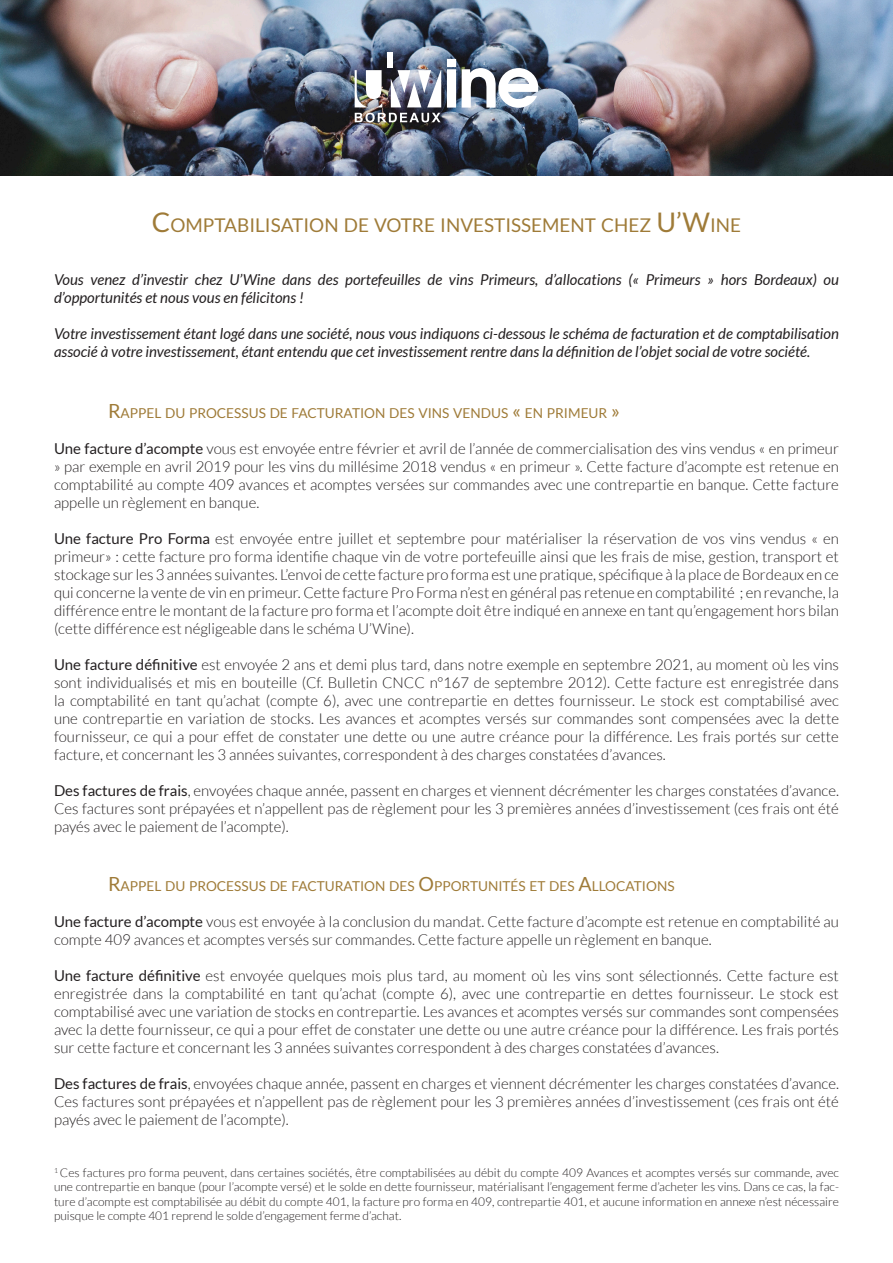
<style>
.page{position:relative;width:893px;height:1263px;background:#fff}
.page>*{position:absolute;margin:0;border:0;box-sizing:border-box;transform-origin:0 0}
.t1{font:18.9px "Lato";color:#9f7b38}
.t2{font:300 15px/18px "Lato";color:#231f20;text-align:justify}
.t3{font:italic 15px/18px "Lato";color:#231f20}
.t4{font:13.65px "Lato";color:#9f7b38}
.t5{font:300 12px/14.4px "Lato";color:#231f20;text-align:justify}
.s1{font-size:27px}
.s2{font-size:19.5px}
.s3{font-weight:400}
</style>
<div class="page">
<img style="left:0;top:0;width:893px;height:175px">
<div style="left:387px;top:53px;width:5px;height:15px;background:#fff"></div>
<svg style="left:355px;top:70px;width:27px;height:37px"></svg>
<svg style="left:391px;top:70px;width:50px;height:37px"></svg>
<svg style="left:447px;top:59px;width:9px;height:49px"></svg>
<svg style="left:462px;top:68px;width:76px;height:40px"></svg>
<svg style="left:355px;top:113px;width:86px;height:9px"></svg>
<p class="t1" style="left:152px;top:215px;width:591px"><span class="s1">C</span>OMPTABILISATION DE VOTRE INVESTISSEMENT CHEZ <span class="s1">U’W</span>INE</p>
<p class="t3" style="left:54px;top:271px;width:786px">Vous venez d’investir chez U’Wine dans des portefeuilles de vins Primeurs, d’allocations (« Primeurs » hors Bordeaux) ou d’opportunités et nous vous en félicitons !</p>
<p class="t3" style="left:54px;top:325px;width:786px">Votre investissement étant logé dans une société, nous vous indiquons ci-dessous le schéma de facturation et de comptabilisation associé à votre investissement, étant entendu que cet investissement rentre dans la définition de l’objet social de votre société.</p>
<p class="t4" style="left:108px;top:405px;width:514px"><span class="s2">R</span>APPEL DU PROCESSUS DE FACTURATION DES VINS VENDUS <span class="s2">«</span> EN PRIMEUR <span class="s2">»</span></p>
<p class="t2" style="left:54px;top:440px;width:786px"><span class="s3">Une facture d’acompte</span> vous est envoyée entre février et avril de l’année de commercialisation des vins vendus « en primeur » par exemple en avril 2019 pour les vins du millésime 2018 vendus « en primeur ». Cette facture d’acompte est retenue en comptabilité au compte 409 avances et acomptes versées sur commandes avec une contrepartie en banque. Cette facture appelle un règlement en banque.</p>
<p class="t2" style="left:54px;top:530px;width:786px"><span class="s3">Une facture Pro Forma</span> est envoyée entre juillet et septembre pour matérialiser la réservation de vos vins vendus « en primeur» : cette facture pro forma identifie chaque vin de votre portefeuille ainsi que les frais de mise, gestion, transport et stockage sur les 3 années suivantes. L’envoi de cette facture pro forma est une pratique, spécifique à la place de Bordeaux en ce qui concerne la vente de vin en primeur. Cette facture Pro Forma n’est en général pas retenue en comptabilité ; en revanche, la différence entre le montant de la facture pro forma et l’acompte doit être indiqué en annexe en tant qu’engagement hors bilan (cette différence est négligeable dans le schéma U’Wine).</p>
<p class="t2" style="left:54px;top:656px;width:786px"><span class="s3">Une facture définitive</span> est envoyée 2 ans et demi plus tard, dans notre exemple en septembre 2021, au moment où les vins sont individualisés et mis en bouteille (Cf. Bulletin CNCC n°167 de septembre 2012). Cette facture est enregistrée dans la comptabilité en tant qu’achat (compte 6), avec une contrepartie en dettes fournisseur. Le stock est comptabilisé avec une contrepartie en variation de stocks. Les avances et acomptes versés sur commandes sont compensées avec la dette fournisseur, ce qui a pour effet de constater une dette ou une autre créance pour la différence. Les frais portés sur cette facture, et concernant les 3 années suivantes, correspondent à des charges constatées d’avances.</p>
<p class="t2" style="left:54px;top:782px;width:786px"><span class="s3">Des factures de frais</span>, envoyées chaque année, passent en charges et viennent décrémenter les charges constatées d’avance.<br>Ces factures sont prépayées et n’appellent pas de règlement pour les 3 premières années d’investissement (ces frais ont été payés avec le paiement de l’acompte).</p>
<p class="t4" style="left:108px;top:879px;width:568px"><span class="s2">R</span>APPEL DU PROCESSUS DE FACTURATION DES <span class="s2">O</span>PPORTUNITÉS ET DES <span class="s2">A</span>LLOCATIONS</p>
<p class="t2" style="left:54px;top:913px;width:786px"><span class="s3">Une facture d’acompte</span> vous est envoyée à la conclusion du mandat. Cette facture d’acompte est retenue en comptabilité au compte 409 avances et acomptes versés sur commandes. Cette facture appelle un règlement en banque.</p>
<p class="t2" style="left:54px;top:967px;width:786px"><span class="s3">Une facture définitive</span> est envoyée quelques mois plus tard, au moment où les vins sont sélectionnés. Cette facture est enregistrée dans la comptabilité en tant qu’achat (compte 6), avec une contrepartie en dettes fournisseur. Le stock est comptabilisé avec une variation de stocks en contrepartie. Les avances et acomptes versés sur commandes sont compensées avec la dette fournisseur, ce qui a pour effet de constater une dette ou une autre créance pour la différence. Les frais portés sur cette facture et concernant les 3 années suivantes correspondent à des charges constatées d’avances.</p>
<p class="t2" style="left:54px;top:1075px;width:786px"><span class="s3">Des factures de frais</span>, envoyées chaque année, passent en charges et viennent décrémenter les charges constatées d’avance.<br>Ces factures sont prépayées et n’appellent pas de règlement pour les 3 premières années d’investissement (ces frais ont été payés avec le paiement de l’acompte).</p>
<p class="t5" style="left:54px;top:1165px;width:786px"><sup>1</sup> Ces factures pro forma peuvent, dans certaines sociétés, être comptabilisées au débit du compte 409 Avances et acomptes versés sur commande, avec une contrepartie en banque (pour l’acompte versé) et le solde en dette fournisseur, matérialisant l’engagement ferme d’acheter les vins. Dans ce cas, la fac&shy;ture d’acompte est comptabilisée au débit du compte 401, la facture pro forma en 409, contrepartie 401, et aucune information en annexe n’est nécessaire puisque le compte 401 reprend le solde d’engagement ferme d’achat.</p>
</div>
